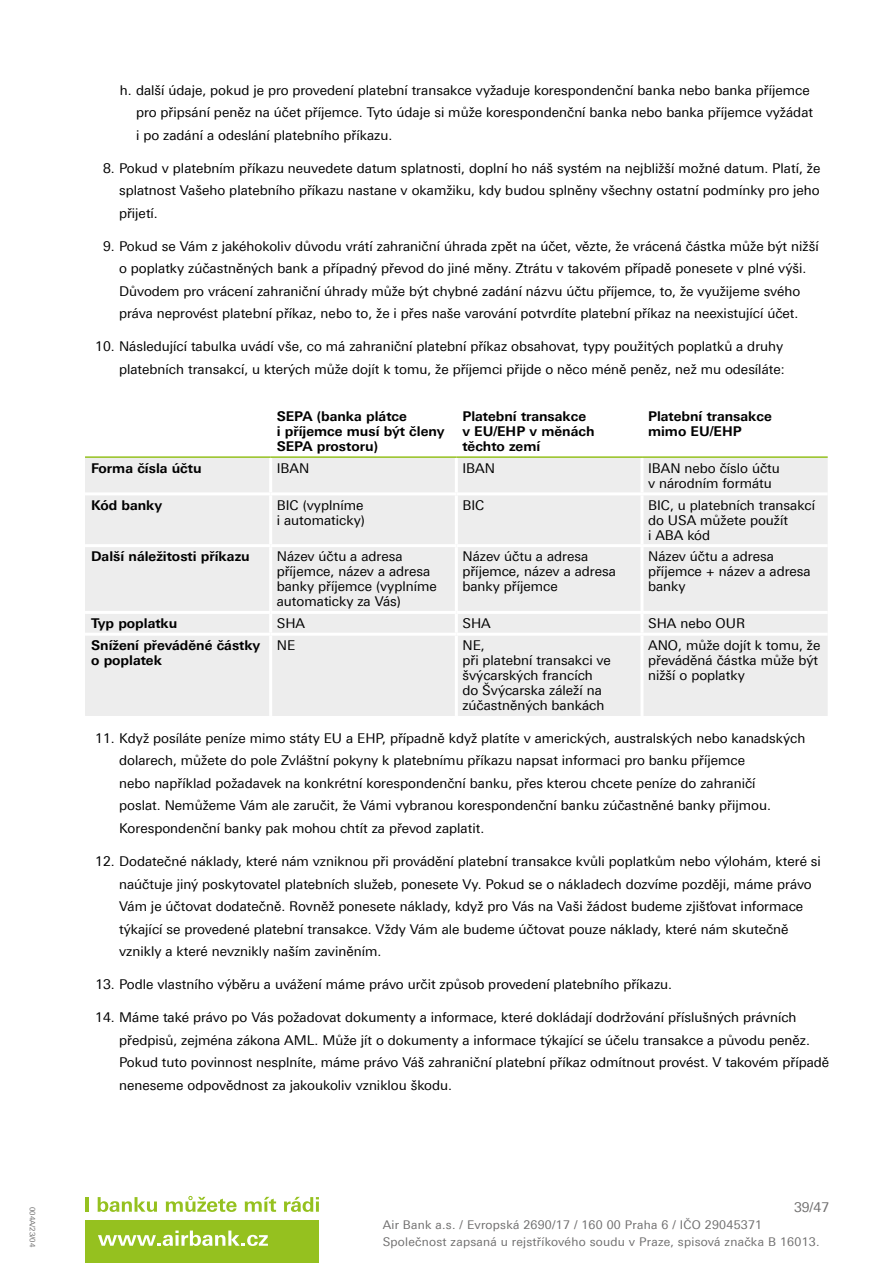
<style>
.page{position:relative;width:893px;height:1263px;background:#fff}
.page>*{position:absolute;margin:0;border:0;box-sizing:border-box;transform-origin:0 0}
.t1{font:13.5px/22.5px "Linotype Univers 430";color:#000}
.t2{font:700 13.5px/15px "Linotype Univers 630";color:#000}
.t3{font:13.5px "Linotype Univers 430";color:#706f6f}
.t4{font:12px/17.1px "Linotype Univers 430";letter-spacing:.02em;color:#706f6f}
.t5{font:7.5px "Linotype Univers 430";color:#706f6f}
</style>
<div class="page">
<hr style="left:85px;top:1197px;width:3px;height:15px;background:#95c11f">
<svg style="left:98px;top:1197px;width:59px;height:15px"></svg>
<svg style="left:166px;top:1196px;width:71px;height:16px"></svg>
<svg style="left:245px;top:1197px;width:31px;height:15px"></svg>
<svg style="left:284px;top:1197px;width:35px;height:15px"></svg>
<div style="left:85px;top:1220px;width:234px;height:43px;background:#95c11f"></div>
<svg style="left:98px;top:1230px;width:170px;height:16px"></svg>
<div style="left:85px;top:458px;width:743px;height:258px;background:#ededed"></div>
<hr style="left:269px;top:458px;width:3px;height:34px;background:#fff">
<hr style="left:455px;top:458px;width:3px;height:34px;background:#fff">
<hr style="left:640px;top:458px;width:3px;height:34px;background:#fff">
<hr style="left:85px;top:492px;width:186px;height:3px;background:#fff">
<hr style="left:271px;top:492px;width:185px;height:3px;background:#fff">
<hr style="left:269px;top:495px;width:3px;height:49px;background:#fff">
<hr style="left:456px;top:492px;width:186px;height:3px;background:#fff">
<hr style="left:455px;top:495px;width:3px;height:49px;background:#fff">
<hr style="left:642px;top:492px;width:186px;height:3px;background:#fff">
<hr style="left:640px;top:495px;width:3px;height:49px;background:#fff">
<hr style="left:85px;top:544px;width:186px;height:3px;background:#fff">
<hr style="left:271px;top:544px;width:185px;height:3px;background:#fff">
<hr style="left:269px;top:547px;width:3px;height:64px;background:#fff">
<hr style="left:456px;top:544px;width:186px;height:3px;background:#fff">
<hr style="left:455px;top:547px;width:3px;height:64px;background:#fff">
<hr style="left:642px;top:544px;width:186px;height:3px;background:#fff">
<hr style="left:640px;top:547px;width:3px;height:64px;background:#fff">
<hr style="left:85px;top:611px;width:186px;height:3px;background:#fff">
<hr style="left:271px;top:611px;width:185px;height:3px;background:#fff">
<hr style="left:269px;top:614px;width:3px;height:19px;background:#fff">
<hr style="left:456px;top:611px;width:186px;height:3px;background:#fff">
<hr style="left:455px;top:614px;width:3px;height:19px;background:#fff">
<hr style="left:642px;top:611px;width:186px;height:3px;background:#fff">
<hr style="left:640px;top:614px;width:3px;height:19px;background:#fff">
<hr style="left:85px;top:633px;width:186px;height:3px;background:#fff">
<hr style="left:271px;top:633px;width:185px;height:3px;background:#fff">
<hr style="left:269px;top:636px;width:3px;height:80px;background:#fff">
<hr style="left:456px;top:633px;width:186px;height:3px;background:#fff">
<hr style="left:455px;top:636px;width:3px;height:80px;background:#fff">
<hr style="left:642px;top:633px;width:186px;height:3px;background:#fff">
<hr style="left:640px;top:636px;width:3px;height:80px;background:#fff">
<hr style="left:85px;top:456px;width:186px;height:2px;background:#95c11f">
<hr style="left:271px;top:456px;width:185px;height:2px;background:#95c11f">
<hr style="left:456px;top:456px;width:186px;height:2px;background:#95c11f">
<hr style="left:642px;top:456px;width:186px;height:2px;background:#95c11f">
<p class="t5" style="left:37px;top:1207px;width:42px;rotate:90deg">004A/23/04</p>
<p class="t1" style="left:136px;top:79px;width:679px;text-indent:-16px">h. další údaje, pokud je pro provedení platební transakce vyžaduje korespondenční banka nebo banka příjemce pro připsání peněz na účet příjemce. Tyto údaje si může korespondenční banka nebo banka příjemce vyžádat i po zadání a odeslání platebního příkazu.</p>
<p class="t1" style="left:119px;top:157px;width:703px;text-align:justify;text-indent:-16px">8. Pokud v platebním příkazu neuvedete datum splatnosti, doplní ho náš systém na nejbližší možné datum. Platí, že splatnost Vašeho platebního příkazu nastane v okamžiku, kdy budou splněny všechny ostatní podmínky pro jeho přijetí.</p>
<p class="t1" style="left:103px;top:235px;width:717px;text-align:center">9. Pokud se Vám z jakéhokoliv důvodu vrátí zahraniční úhrada zpět na účet, vězte, že vrácená částka může být nižší o poplatky zúčastněných bank a případný převod do jiné měny. Ztrátu v takovém případě ponesete v plné výši.<br>Důvodem pro vrácení zahraniční úhrady může být chybné zadání názvu účtu příjemce, to, že využijeme svého práva neprovést platební příkaz, nebo to, že i přes naše varování potvrdíte platební příkaz na neexistující účet.</p>
<p class="t1" style="left:95px;top:335px;width:691px;text-align:right">10. Následující tabulka uvádí vše, co má zahraniční platební příkaz obsahovat, typy použitých poplatků a druhy platebních transakcí, u kterých může dojít k tomu, že příjemci přijde o něco méně peněz, než mu odesíláte:</p>
<p class="t2" style="left:277px;top:409px;width:169px">SEPA (banka plátce<br>i příjemce musí být členy<br>SEPA prostoru)</p>
<p class="t2" style="left:462px;top:409px;width:134px">Platební transakce v EU/EHP v měnách těchto zemí</p>
<p class="t2" style="left:648px;top:409px;width:125px">Platební transakce mimo EU/EHP</p>
<p class="t2" style="left:91px;top:460px;width:112px">Forma čísla účtu</p>
<p class="t1" style="left:277px;top:457px;width:34px">IBAN</p>
<p class="t1" style="left:462px;top:457px;width:34px">IBAN</p>
<p class="t1" style="left:648px;top:461px;width:133px;line-height:15px">IBAN nebo číslo účtu v národním formátu</p>
<p class="t2" style="left:91px;top:497px;width:73px">Kód banky</p>
<p class="t1" style="left:277px;top:497px;width:90px;line-height:15px">BIC (vyplníme i automaticky)</p>
<p class="t1" style="left:462px;top:494px;width:24px">BIC</p>
<p class="t1" style="left:648px;top:497px;width:169px;line-height:15px">BIC, u platebních transakcí do USA můžete použít<br>i ABA kód</p>
<p class="t2" style="left:91px;top:549px;width:160px">Další náležitosti příkazu</p>
<p class="t1" style="left:277px;top:549px;width:162px;line-height:15px">Název účtu a adresa příjemce, název a adresa banky příjemce (vyplníme automaticky za Vás)</p>
<p class="t1" style="left:462px;top:549px;width:155px;line-height:15px">Název účtu a adresa příjemce, název a adresa banky příjemce</p>
<p class="t1" style="left:648px;top:549px;width:164px;line-height:15px">Název účtu a adresa příjemce + název a adresa banky</p>
<p class="t2" style="left:91px;top:616px;width:88px">Typ poplatku</p>
<p class="t1" style="left:277px;top:612px;width:30px">SHA</p>
<p class="t1" style="left:462px;top:612px;width:30px">SHA</p>
<p class="t1" style="left:648px;top:612px;width:99px">SHA nebo OUR</p>
<p class="t2" style="left:91px;top:637px;width:171px">Snížení převáděné částky o poplatek</p>
<p class="t1" style="left:277px;top:634px;width:20px">NE</p>
<p class="t1" style="left:462px;top:638px;width:150px;line-height:15px">NE,<br>při platební transakci ve švýcarských francích do Švýcarska záleží na zúčastněných bankách</p>
<p class="t1" style="left:648px;top:638px;width:174px;line-height:15px">ANO, může dojít k tomu, že převáděná částka může být nižší o poplatky</p>
<p class="t1" style="left:119px;top:727px;width:688px;text-indent:-24px">11. Když posíláte peníze mimo státy EU a EHP, případně když platíte v amerických, australských nebo kanadských dolarech, můžete do pole Zvláštní pokyny k platebnímu příkazu napsat informaci pro banku příjemce<br>nebo například požadavek na konkrétní korespondenční banku, přes kterou chcete peníze do zahraničí<br>poslat. Nemůžeme Vám ale zaručit, že Vámi vybranou korespondenční banku zúčastněné banky přijmou.<br>Korespondenční banky pak mohou chtít za převod zaplatit.</p>
<p class="t1" style="left:119px;top:850px;width:703px;text-indent:-24px">12. Dodatečné náklady, které nám vzniknou při provádění platební transakce kvůli poplatkům nebo výlohám, které si naúčtuje jiný poskytovatel platebních služeb, ponesete Vy. Pokud se o nákladech dozvíme později, máme právo Vám je účtovat dodatečně. Rovněž ponesete náklady, když pro Vás na Vaši žádost budeme zjišťovat informace týkající se provedené platební transakce. Vždy Vám ale budeme účtovat pouze náklady, které nám skutečně vznikly a které nevznikly naším zaviněním.</p>
<p class="t1" style="left:95px;top:973px;width:578px">13. Podle vlastního výběru a uvážení máme právo určit způsob provedení platebního příkazu.</p>
<p class="t1" style="left:119px;top:1006px;width:712px;text-indent:-24px">14. Máme také právo po Vás požadovat dokumenty a informace, které dokládají dodržování příslušných právních předpisů, zejména zákona AML. Může jít o dokumenty a informace týkající se účelu transakce a původu peněz.<br>Pokud tuto povinnost nesplníte, máme právo Váš zahraniční platební příkaz odmítnout provést. V takovém případě neneseme odpovědnost za jakoukoliv vzniklou škodu.</p>
<p class="t3" style="left:794px;top:1199px;width:37px">39/47</p>
<p class="t4" style="left:383px;top:1216px;width:438px">Air Bank a.s. / Evropská 2690/17 / 160 00 Praha 6 / IČO 29045371<br>Společnost zapsaná u rejstříkového soudu v Praze, spisová značka B 16013.</p>
</div>
